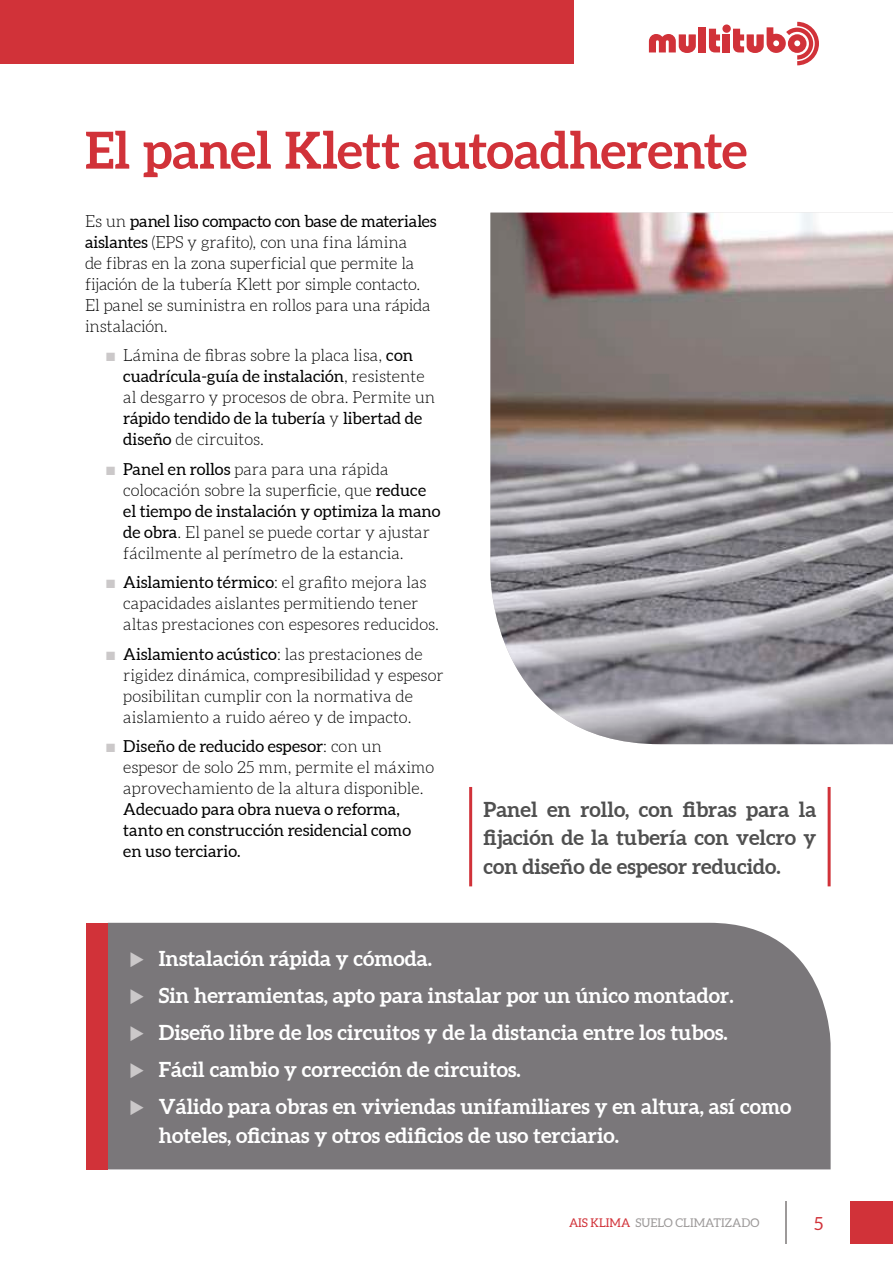
<style>
.page{position:relative;width:893px;height:1263px;background:#fff}
.page>*{position:absolute;margin:0;border:0;box-sizing:border-box;transform-origin:0 0}
.t1{font:700 51px "Aleo";letter-spacing:-.01em;color:#d13239}
.t2{font:700 21px/37px "Aleo";color:#fff}
.t3{font:700 21px/28.5px "Aleo";color:#505050;text-align:justify}
.t4{font:18px "Aleo";color:#d13239}
.t5{font:300 16.5px/21px "Aleo";color:#000}
.t6{font:16.5px/21px "Aleo";color:#000}
.t7{font:12px "Aleo";color:#9d9a9a}
.s1{font-weight:400}
.s2{color:#cbc8c9}
.s3{color:#d13239}
</style>
<div class="page">
<img style="left:490px;top:213px;width:403px;height:531px">
<hr style="left:469px;top:787px;width:3px;height:99px;background:#d13239">
<hr style="left:828px;top:787px;width:3px;height:99px;background:#d13239">
<div style="left:108px;top:923px;width:723px;height:246px;background:#7a777a"></div>
<div style="left:86px;top:923px;width:22px;height:246px;background:#d13239"></div>
<div style="left:850px;top:1201px;width:43px;height:43px;background:#d13239"></div>
<hr style="left:785px;top:1201px;width:2px;height:43px;background:#9d9a9a">
<div style="left:722px;top:24px;width:9px;height:9px;background:#d13239;border-radius:50%"></div>
<svg style="left:709px;top:29px;width:11px;height:23px"></svg>
<svg style="left:649px;top:34px;width:47px;height:19px"></svg>
<svg style="left:733px;top:22px;width:86px;height:43px"></svg>
<div style="left:723px;top:34px;width:7px;height:18px;background:#d13239"></div>
<div style="left:699px;top:27px;width:7px;height:25px;background:#d13239"></div>
<div style="left:0;top:0;width:574px;height:64px;background:#d13239"></div>
<svg style="left:131px;top:952px;width:13px;height:15px"></svg>
<svg style="left:131px;top:989px;width:13px;height:15px"></svg>
<svg style="left:131px;top:1026px;width:13px;height:15px"></svg>
<svg style="left:131px;top:1063px;width:13px;height:15px"></svg>
<svg style="left:131px;top:1100px;width:13px;height:15px"></svg>
<h1 class="t1" style="left:85px;top:119px;width:664px">El panel Klett autoadherente</h1>
<p class="t5" style="left:85px;top:212px;width:353px">Es un <span class="s1">panel liso compacto con base de materiales aislantes</span> (EPS y grafito), con una fina lámina<br>de fibras en la zona superficial que permite la fijación de la tubería Klett por simple contacto.<br>El panel se suministra en rollos para una rápida instalación.</p>
<p class="t5" style="left:123px;top:346px;width:313px;text-indent:-17px"><span class="s2">■</span> Lámina de fibras sobre la placa lisa, <span class="s1">con cuadrícula-guía de instalación</span>, resistente al desgarro y procesos de obra. Permite un <span class="s1">rápido tendido de la tubería</span> y <span class="s1">libertad de diseño</span> de circuitos.</p>
<p class="t5" style="left:123px;top:460px;width:319px;text-indent:-17px"><span class="s2">■</span> <span class="s1">Panel en rollos</span> para para una rápida colocación sobre la superficie, que <span class="s1">reduce el tiempo de instalación y optimiza la mano de obra</span>. El panel se puede cortar y ajustar fácilmente al perímetro de la estancia.</p>
<p class="t5" style="left:123px;top:573px;width:317px;text-indent:-17px"><span class="s2">■</span> <span class="s1">Aislamiento térmico</span>: el grafito mejora las capacidades aislantes permitiendo tener altas prestaciones con espesores reducidos.</p>
<p class="t5" style="left:123px;top:645px;width:322px;text-indent:-17px"><span class="s2">■</span> <span class="s1">Aislamiento acústico</span>: las prestaciones de rigidez dinámica, compresibilidad y espesor posibilitan cumplir con la normativa de aislamiento a ruido aéreo y de impacto.</p>
<p class="t5" style="left:123px;top:737px;width:312px;text-indent:-17px"><span class="s2">■</span> <span class="s1">Diseño de reducido espesor</span>: con un espesor de solo 25 mm, permite el máximo aprovechamiento de la altura disponible.</p>
<p class="t6" style="left:123px;top:800px;width:289px">Adecuado para obra nueva o reforma, tanto en construcción residencial como en uso terciario.</p>
<p class="t3" style="left:483px;top:796px;width:334px">Panel en rollo, con fibras para la fijación de la tubería con velcro y con diseño de espesor reducido.</p>
<p class="t2" style="left:159px;top:941px;width:634px">Instalación rápida y cómoda.<br>Sin herramientas, apto para instalar por un único montador.<br>Diseño libre de los circuitos y de la distancia entre los tubos.<br>Fácil cambio y corrección de circuitos.<br>Válido para obras en viviendas unifamiliares y en altura, así como</p>
<p class="t2" style="left:159px;top:1117px;width:462px">hoteles, oficinas y otros edificios de uso terciario.</p>
<p class="t7" style="left:569px;top:1216px;width:192px"><span class="s3">AIS KLIMA</span> SUELO CLIMATIZADO</p>
<p class="t4" style="left:814px;top:1213px;width:11px">5</p>
</div>
